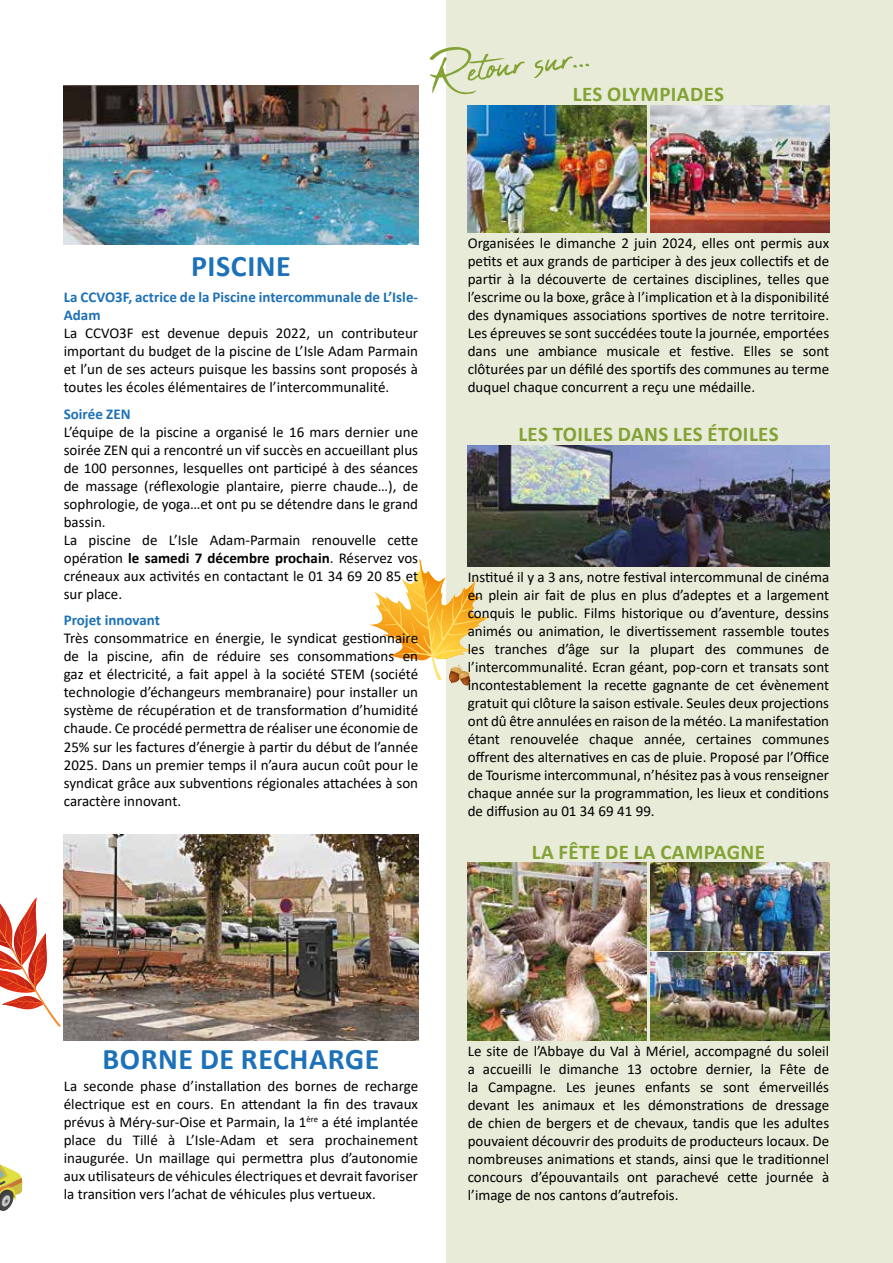
<style>
.page{position:relative;width:893px;height:1263px;background:#fff}
.page>*{position:absolute;margin:0;border:0;box-sizing:border-box;transform-origin:0 0}
.t1{font:57.6px "Abuget";color:#82a234}
.t2{font:700 30px "Calibri";letter-spacing:.02em;color:#1d71b8}
.t3{font:700 21px "Calibri";letter-spacing:.02em;color:#82a234}
.t4{font:15px/18px "Calibri";color:#000;text-align:justify}
.t5{font:700 15px/18px "Calibri";color:#1d71b8}
.s1{font-weight:700}
</style>
<div class="page">
<div style="left:446px;top:0;width:447px;height:1263px;background:#e8ebd8"></div>
<img style="left:64px;top:85px;width:354px;height:160px">
<img style="left:64px;top:834px;width:354px;height:206px">
<img style="left:468px;top:445px;width:361px;height:121px">
<img style="left:651px;top:863px;width:178px;height:87px">
<img style="left:651px;top:953px;width:178px;height:87px">
<img style="left:468px;top:863px;width:178px;height:177px">
<img style="left:468px;top:105px;width:178px;height:128px">
<img style="left:651px;top:105px;width:178px;height:128px">
<svg style="left:0;top:897px;width:61px;height:130px"></svg>
<svg style="left:369px;top:558px;width:122px;height:128px"></svg>
<svg style="left:0;top:1164px;width:23px;height:47px"></svg>
<h1 class="t1" style="left:426px;top:41px;width:162px;rotate:-6deg">Retour sur...</h1>
<h3 class="t3" style="left:573px;top:79px;width:153px">LES OLYMPIADES</h3>
<h2 class="t2" style="left:191px;top:245px;width:101px">PISCINE</h2>
<p class="t5" style="left:64px;top:288px;width:356px">La CCVO3F, actrice de la Piscine intercommunale de L’Isle-<br>Adam</p>
<p class="t4" style="left:64px;top:324px;width:356px">La CCVO3F est devenue depuis 2022, un contributeur important du budget de la piscine de L’Isle Adam Parmain et l’un de ses acteurs puisque les bassins sont proposés à toutes les écoles élémentaires de l’intercommunalité.</p>
<p class="t5" style="left:64px;top:405px;width:68px">Soirée ZEN</p>
<p class="t4" style="left:64px;top:423px;width:356px;text-align:left">L’équipe de la piscine a organisé le 16 mars dernier une soirée ZEN qui a rencontré un vif succès en accueillant plus de 100 personnes, lesquelles ont participé à des séances de massage (réflexologie plantaire, pierre chaude…), de sophrologie, de yoga…et ont pu se détendre dans le grand bassin.<br>La piscine de L’Isle Adam-Parmain renouvelle cette opération <span class="s1">le samedi 7 décembre prochain</span>. Réservez vos créneaux aux activités en contactant le 01 34 69 20 85 et sur place.</p>
<p class="t5" style="left:64px;top:611px;width:98px">Projet innovant</p>
<p class="t4" style="left:64px;top:629px;width:356px">Très consommatrice en énergie, le syndicat gestionnaire de la piscine, afin de réduire ses consommations en gaz et électricité, a fait appel à la société STEM (société technologie d’échangeurs membranaire) pour installer un système de récupération et de transformation d’humidité chaude. Ce procédé permettra de réaliser une économie de 25% sur les factures d’énergie à partir du début de l’année 2025. Dans un premier temps il n’aura aucun coût pour le syndicat grâce aux subventions régionales attachées à son caractère innovant.</p>
<p class="t4" style="left:468px;top:234px;width:363px">Organisées le dimanche 2 juin 2024, elles ont permis aux petits et aux grands de participer à des jeux collectifs et de partir à la découverte de certaines disciplines, telles que l’escrime ou la boxe, grâce à l’implication et à la disponibilité des dynamiques associations sportives de notre territoire.<br>Les épreuves se sont succédées toute la journée, emportées dans une ambiance musicale et festive. Elles se sont clôturées par un défilé des sportifs des communes au terme duquel chaque concurrent a reçu une médaille.</p>
<h3 class="t3" style="left:518px;top:419px;width:262px">LES TOILES DANS LES ÉTOILES</h3>
<p class="t4" style="left:468px;top:568px;width:363px">Institué il y a 3 ans, notre festival intercommunal de cinéma en plein air fait de plus en plus d’adeptes et a largement conquis le public. Films historique ou d’aventure, dessins animés ou animation, le divertissement rassemble toutes les tranches d’âge sur la plupart des communes de l’intercommunalité. Ecran géant, pop-corn et transats sont incontestablement la recette gagnante de cet évènement gratuit qui clôture la saison estivale. Seules deux projections ont dû être annulées en raison de la météo. La manifestation étant renouvelée chaque année, certaines communes offrent des alternatives en cas de pluie. Proposé par l’Office de Tourisme intercommunal, n’hésitez pas à vous renseigner chaque année sur la programmation, les lieux et conditions de diffusion au 01 34 69 41 99.</p>
<h3 class="t3" style="left:532px;top:837px;width:235px">LA FÊTE DE LA CAMPAGNE</h3>
<h2 class="t2" style="left:103px;top:1038px;width:278px">BORNE DE RECHARGE</h2>
<p class="t4" style="left:64px;top:1077px;width:356px">La seconde phase d’installation des bornes de recharge électrique est en cours. En attendant la fin des travaux prévus à Méry-sur-Oise et Parmain, la 1<sup>ère</sup> a été implantée place du Tillé à L’Isle-Adam et sera prochainement inaugurée. Un maillage qui permettra plus d’autonomie aux utilisateurs de véhicules électriques et devrait favoriser la transition vers l’achat de véhicules plus vertueux.</p>
<p class="t4" style="left:468px;top:1041px;width:363px">Le site de l’Abbaye du Val à Mériel, accompagné du soleil a accueilli le dimanche 13 octobre dernier, la Fête de la Campagne. Les jeunes enfants se sont émerveillés devant les animaux et les démonstrations de dressage de chien de bergers et de chevaux, tandis que les adultes pouvaient découvrir des produits de producteurs locaux. De nombreuses animations et stands, ainsi que le traditionnel concours d’épouvantails ont parachevé cette journée à l’image de nos cantons d’autrefois.</p>
</div>
